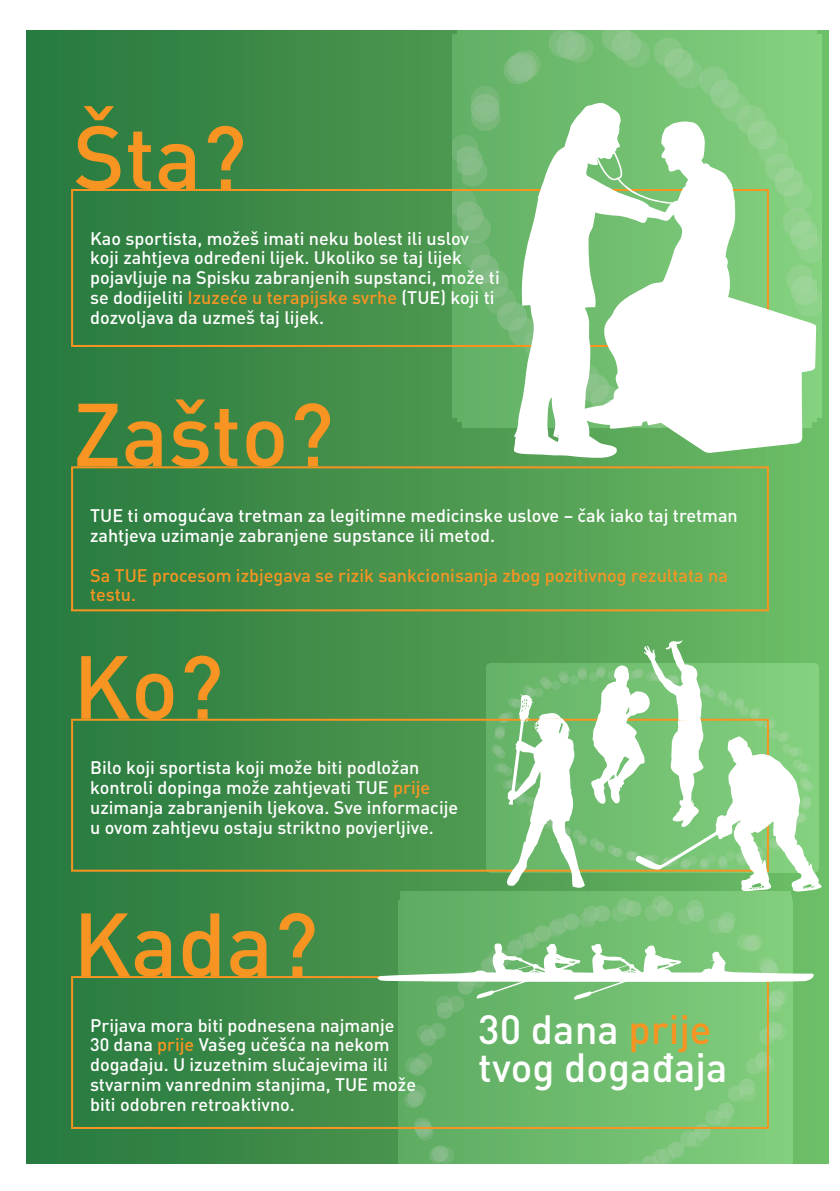
<style>
.page{position:relative;width:840px;height:1191px;background:#fff}
.page>*{position:absolute;margin:0;border:0;box-sizing:border-box;transform-origin:0 0}
.t1{font:500 88px "DIN Pro";color:#f79422}
.t2{font:500 40.2px "DIN Pro";color:#fff}
.t3{font:500 18px/19.8px "DIN Pro";color:#fff}
.t4{font:500 18px/19.8px "DIN Pro";color:#f79422}
.s1{color:#f79422}
</style>
<div class="page">
<div style="left:27px;top:31px;width:800px;height:1132px;background:linear-gradient(to right,#27763c,#6ebb65)"></div>
<svg style="left:513px;top:427px;width:303px;height:31px"></svg>
<div style="left:71px;top:189px;width:697px;height:158px;border:2px solid #f79422"></div>
<div style="left:71px;top:466px;width:697px;height:145px;border:2px solid #f79422"></div>
<div style="left:71px;top:719px;width:697px;height:152px;border:2px solid #f79422"></div>
<div style="left:71px;top:976px;width:697px;height:153px;border:2px solid #f79422"></div>
<svg style="left:452px;top:30px;width:368px;height:397px"></svg>
<svg style="left:376px;top:640px;width:445px;height:524px;background:#7ebf7c"></svg>
<p class="t1" style="left:73px;top:97px;width:175px">Šta?</p>
<p class="t3" style="left:90px;top:227px;width:411px">Kao sportista, možeš imati neku bolest ili uslov koji zahtjeva određeni lijek. Ukoliko se taj lijek pojavljuje na Spisku zabranjenih supstanci, može ti se dodijeliti <span class="s1">Izuzeće u terapijske svrhe</span> (TUE) koji ti dozvoljava da uzmeš taj lijek.</p>
<p class="t1" style="left:73px;top:375px;width:262px">Zašto?</p>
<p class="t3" style="left:90px;top:505px;width:648px">TUE ti omogućava tretman za legitimne medicinske uslove – čak iako taj tretman zahtjeva uzimanje zabranjene supstance ili metod.</p>
<p class="t4" style="left:90px;top:564px;width:639px">Sa TUE procesom izbjegava se rizik sankcionisanja zbog pozitivnog rezultata na testu.</p>
<p class="t1" style="left:73px;top:627px;width:152px">Ko?</p>
<p class="t3" style="left:90px;top:757px;width:369px">Bilo koji sportista koji može biti podložan kontroli dopinga može zahtjevati TUE <span class="s1">prije </span>uzimanja zabranjenih ljekova. Sve informacije u ovom zahtjevu ostaju striktno povjerljive.</p>
<p class="t1" style="left:73px;top:884px;width:246px">Kada?</p>
<p class="t3" style="left:90px;top:1014px;width:327px">Prijava mora biti podnesena najmanje 30 dana <span class="s1">prije</span> Vašeg učešća na nekom događaju. U izuzetnim slučajevima ili stvarnim vanrednim stanjima, TUE može biti odobren retroaktivno.</p>
<p class="t2" style="left:478px;top:1001px;width:235px">30 dana <span class="s1">prije</span></p>
<p class="t2" style="left:478px;top:1039px;width:250px">tvog događaja</p>
</div>
